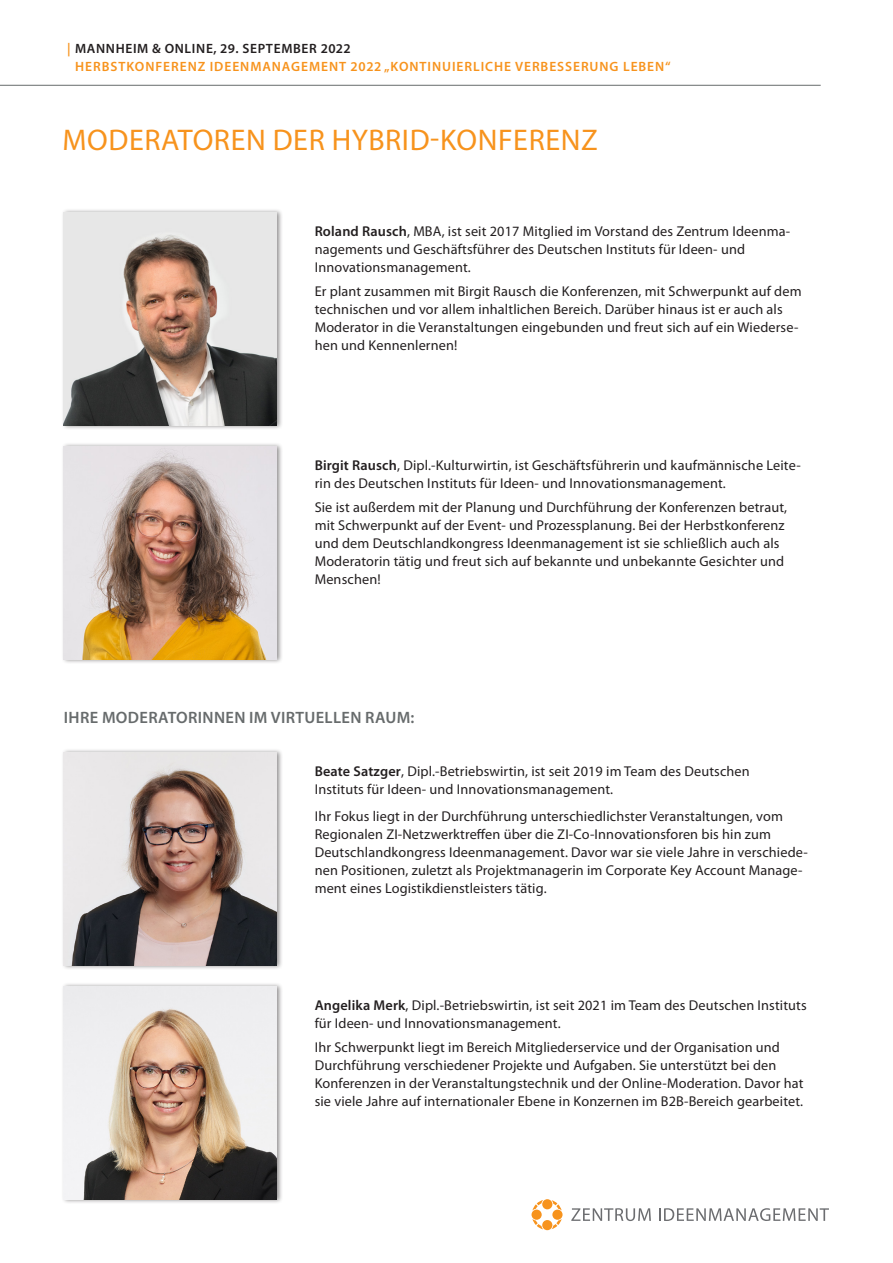
<style>
.page{position:relative;width:893px;height:1263px;background:#fff}
.page>*{position:absolute;margin:0;border:0;box-sizing:border-box;transform-origin:0 0}
.t1{font:30px "Myriad Pro";letter-spacing:.02em;color:#f7931d}
.Text_11_13{font:600 16.5px "Myriad Pro";letter-spacing:.02em;color:#676b6c}
.Text_Dinot_regular_1{font:14.25px/18px "Myriad Pro";letter-spacing:.01em;color:#231f20}
.t2{font:600 13.5px/18px "Myriad Pro";letter-spacing:.07em;color:#f7931d}
.s1{color:#231f20}
.s2{font-weight:600}
</style>
<div class="page">
<svg style="left:571px;top:1208px;width:80px;height:13px"></svg>
<svg style="left:659px;top:1208px;width:170px;height:13px"></svg>
<svg style="left:552px;top:1200px;width:10px;height:10px"></svg>
<svg style="left:552px;top:1219px;width:10px;height:10px"></svg>
<svg style="left:532px;top:1219px;width:11px;height:10px"></svg>
<svg style="left:532px;top:1200px;width:11px;height:10px"></svg>
<div style="left:542px;top:1199px;width:10px;height:10px;background:#f7931d;border-radius:50%"></div>
<div style="left:542px;top:1220px;width:10px;height:10px;background:#f7931d;border-radius:50%"></div>
<div style="left:531px;top:1209px;width:11px;height:11px;background:#f7931d;border-radius:50%"></div>
<div style="left:552px;top:1209px;width:11px;height:11px;background:#f7931d;border-radius:50%"></div>
<hr style="left:0;top:85px;width:821px;height:1px;background:#676b6c">
<div style="left:61px;top:208px;width:222px;height:222px;background:#231f20;opacity:.5"></div>
<img style="left:64px;top:213px;width:212px;height:212px">
<div style="left:61px;top:442px;width:222px;height:222px;background:#231f20;opacity:.5"></div>
<img style="left:64px;top:446px;width:212px;height:213px">
<div style="left:61px;top:748px;width:222px;height:222px;background:#231f20;opacity:.5"></div>
<img style="left:64px;top:753px;width:212px;height:212px">
<div style="left:61px;top:982px;width:222px;height:222px;background:#231f20;opacity:.5"></div>
<img style="left:64px;top:986px;width:212px;height:213px">
<p class="t2" style="left:75px;top:39px;width:597px;text-indent:-8px">| <span class="s1">MANNHEIM &amp; ONLINE, 29. SEPTEMBER 2022<br></span>HERBSTKONFERENZ IDEENMANAGEMENT 2022 „KONTINUIERLICHE VERBESSERUNG LEBEN“</p>
<p class="t1" style="left:62px;top:121px;width:537px">MODERATOREN DER HYBRID-KONFERENZ</p>
<p class="Text_Dinot_regular_1" style="left:315px;top:222px;width:477px"><span class="s2">Roland Rausch</span>, MBA, ist seit 2017 Mitglied im Vorstand des Zentrum Ideenma&shy;nagements und Geschäftsführer des Deutschen Instituts für Ideen- und<br>Innovationsmanagement.</p>
<p class="Text_Dinot_regular_1" style="left:315px;top:282px;width:488px">Er plant zusammen mit Birgit Rausch die Konferenzen, mit Schwerpunkt auf dem technischen und vor allem inhaltlichen Bereich. Darüber hinaus ist er auch als Moderator in die Veranstaltungen eingebunden und freut sich auf ein Wiederse&shy;hen und Kennenlernen!</p>
<p class="Text_Dinot_regular_1" style="left:315px;top:456px;width:488px"><span class="s2">Birgit Rausch</span>, Dipl.-Kulturwirtin, ist Geschäftsführerin und kaufmännische Leite&shy;rin des Deutschen Instituts für Ideen- und Innovationsmanagement.</p>
<p class="Text_Dinot_regular_1" style="left:315px;top:498px;width:474px">Sie ist außerdem mit der Planung und Durchführung der Konferenzen betraut, mit Schwerpunkt auf der Event- und Prozessplanung. Bei der Herbstkonferenz und dem Deutschlandkongress Ideenmanagement ist sie schließlich auch als Moderatorin tätig und freut sich auf bekannte und unbekannte Gesichter und Menschen!</p>
<p class="Text_11_13" style="left:64px;top:706px;width:352px">IHRE MODERATORINNEN IM VIRTUELLEN RAUM:</p>
<p class="Text_Dinot_regular_1" style="left:315px;top:762px;width:437px"><span class="s2">Beate Satzger</span>, Dipl.-Betriebswirtin, ist seit 2019 im Team des Deutschen<br>Instituts für Ideen- und Innovationsmanagement.</p>
<p class="Text_Dinot_regular_1" style="left:315px;top:807px;width:495px">Ihr Fokus liegt in der Durchführung unterschiedlichster Veranstaltungen, vom Regionalen ZI-Netzwerktreffen über die ZI-Co-Innovationsforen bis hin zum Deutschlandkongress Ideenmanagement. Davor war sie viele Jahre in verschiede&shy;nen Positionen, zuletzt als Projektmanagerin im Corporate Key Account Manage&shy;ment eines Logistikdienstleisters tätig.</p>
<p class="Text_Dinot_regular_1" style="left:315px;top:996px;width:494px"><span class="s2">Angelika Merk</span>, Dipl.-Betriebswirtin, ist seit 2021 im Team des Deutschen Instituts für Ideen- und Innovationsmanagement.</p>
<p class="Text_Dinot_regular_1" style="left:315px;top:1038px;width:490px">Ihr Schwerpunkt liegt im Bereich Mitgliederservice und der Organisation und Durchführung verschiedener Projekte und Aufgaben. Sie unterstützt bei den Konferenzen in der Veranstaltungstechnik und der Online-Moderation. Davor hat sie viele Jahre auf internationaler Ebene in Konzernen im B2B-Bereich gearbeitet.</p>
</div>
